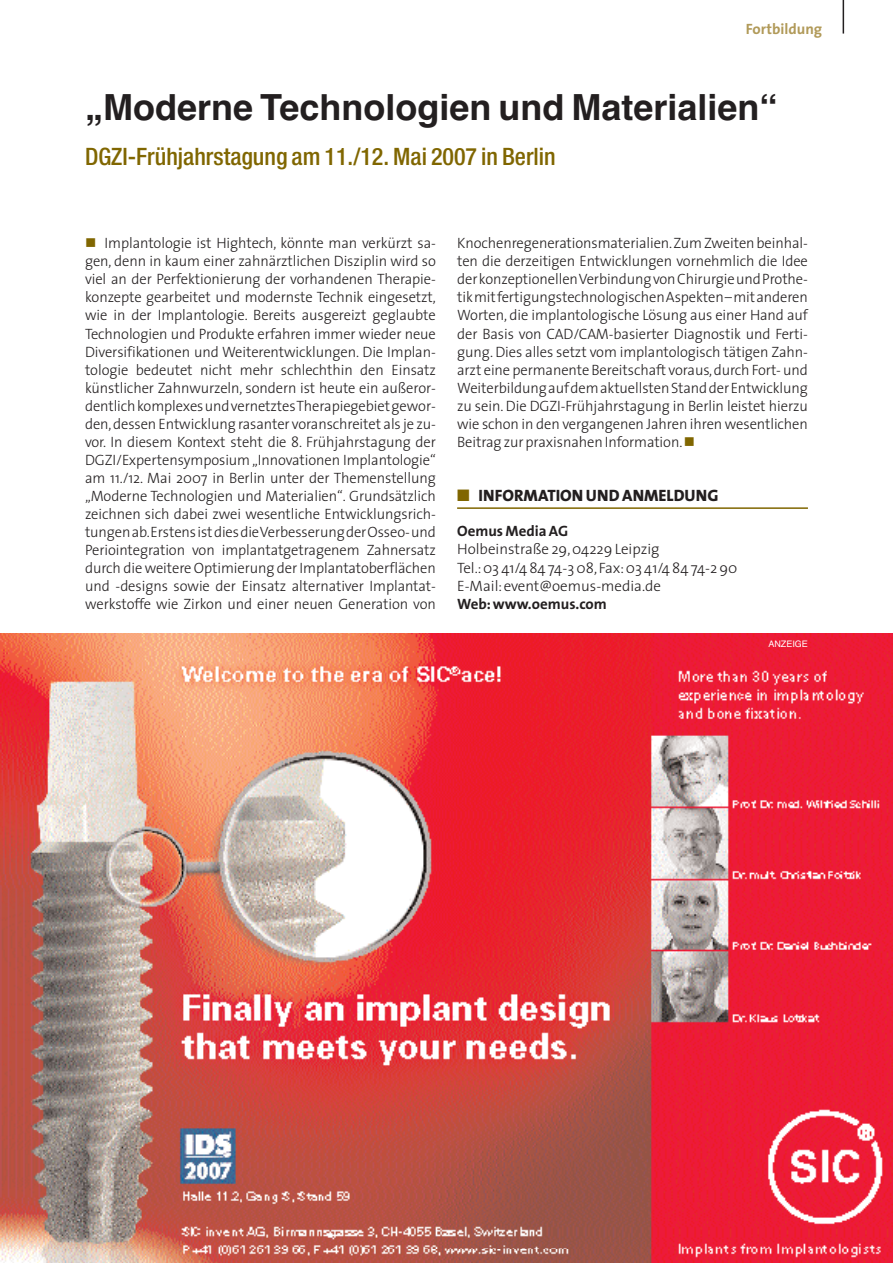
<style>
.page{position:relative;width:893px;height:1263px;background:#fff}
.page>*{position:absolute;margin:0;border:0;box-sizing:border-box;transform-origin:0 0}
.t1{font:700 36px "Helvetica";color:#231f20}
.t2{font:500 condensed 24px "Helvetica Neue";color:#806600}
.t3{font:800 16.5px "The Sans";color:#231f20}
.t4{font:300 15px/18px "The Sans";letter-spacing:-.005em;color:#231f20;text-align:justify}
.t5{font:700 15px "The Sans";color:#231f20}
.t6{font:700 15px "The Sans";color:#b19a59}
.t7{font:9px "Helvetica";color:#fff}
.s1{color:#806600}
</style>
<div class="page">
<hr style="left:843px;top:0;width:1px;height:34px;background:#231f20">
<hr style="left:457px;top:507px;width:351px;height:2px;background:#806600">
<img style="left:0;top:634px;width:893px;height:629px">
<p class="t6" style="left:746px;top:21px;width:78px">Fortbildung</p>
<h1 class="t1" style="left:85px;top:94px;width:694px">„Moderne Technologien und Materialien“</h1>
<h2 class="t2" style="left:85px;top:148px;width:472px">DGZI-Frühjahrstagung am 11./12. Mai 2007 in Berlin</h2>
<p class="t4" style="left:85px;top:236px;width:352px;text-indent:20px">Implantologie ist Hightech, könnte man verkürzt sa&shy;gen, denn in kaum einer zahnärztlichen Disziplin wird so viel an der Perfektionierung der vorhandenen Therapie&shy;konzepte gearbeitet und modernste Technik eingesetzt, wie in der Implantologie. Bereits ausgereizt geglaubte Technologien und Produkte erfahren immer wieder neue Diversifikationen und Weiterentwicklungen. Die Implan&shy;tologie bedeutet nicht mehr schlechthin den Einsatz künstlicher Zahnwurzeln, sondern ist heute ein außeror&shy;dentlich komplexes und vernetztes Therapiegebietgewor&shy;den,dessen Entwicklung rasanter voranschreitet als je zu&shy;vor. In diesem Kontext steht die 8. Frühjahrstagung der DGZI/Expertensymposium „Innovationen Implantologie“ am 11./12. Mai 2007 in Berlin unter der Themenstellung „Moderne Technologien und Materialien“. Grundsätzlich zeichnen sich dabei zwei wesentliche Entwicklungsrich&shy;tungen ab.Erstens istdies die Verbesserung der Osseo- und Periointegration von implantatgetragenem Zahnersatz durch die weitere Optimierung der Implantatoberflächen und -designs sowie der Einsatz alternativer Implantat&shy;werkstoffe wie Zirkon und einer neuen Generation von</p>
<p class="t4" style="left:457px;top:236px;width:352px">Knochenregenerationsmaterialien.Zum Zweiten beinhal&shy;ten die derzeitigen Entwicklungen vornehmlich die Idee der konzeptionellen Verbindung von Chirurgie und Prothe&shy;tik mitfertigungstechnologischen Aspekten – mitanderen Worten, die implantologische Lösung aus einer Hand auf der Basis von CAD/CAM-basierter Diagnostik und Ferti&shy;gung. Dies alles setzt vom implantologisch tätigen Zahn&shy;arzt eine permanente Bereitschaft voraus,durch Fort- und Weiterbildung auf dem aktuellsten Stand der Entwicklung zu sein. Die DGZI-Frühjahrstagung in Berlin leistet hierzu wie schon in den vergangenen Jahren ihren wesentlichen Beitrag zur praxisnahen Information.</p>
<p class="t3" style="left:457px;top:487px;width:263px"><span class="s1">■</span> INFORMATION UND ANMELDUNG</p>
<p class="t5" style="left:457px;top:524px;width:113px">Oemus Media AG</p>
<p class="t4" style="left:457px;top:542px;width:282px;text-align:left">Holbeinstraße 29,04229 Leipzig<br>Tel.:03 41/4 84 74-3 08,Fax:03 41/4 84 74-2 90<br>E-Mail:event@oemus-media.de</p>
<p class="t5" style="left:457px;top:596px;width:151px">Web:www.oemus.com</p>
<p class="t7" style="left:768px;top:640px;width:41px">ANZEIGE</p>
</div>
